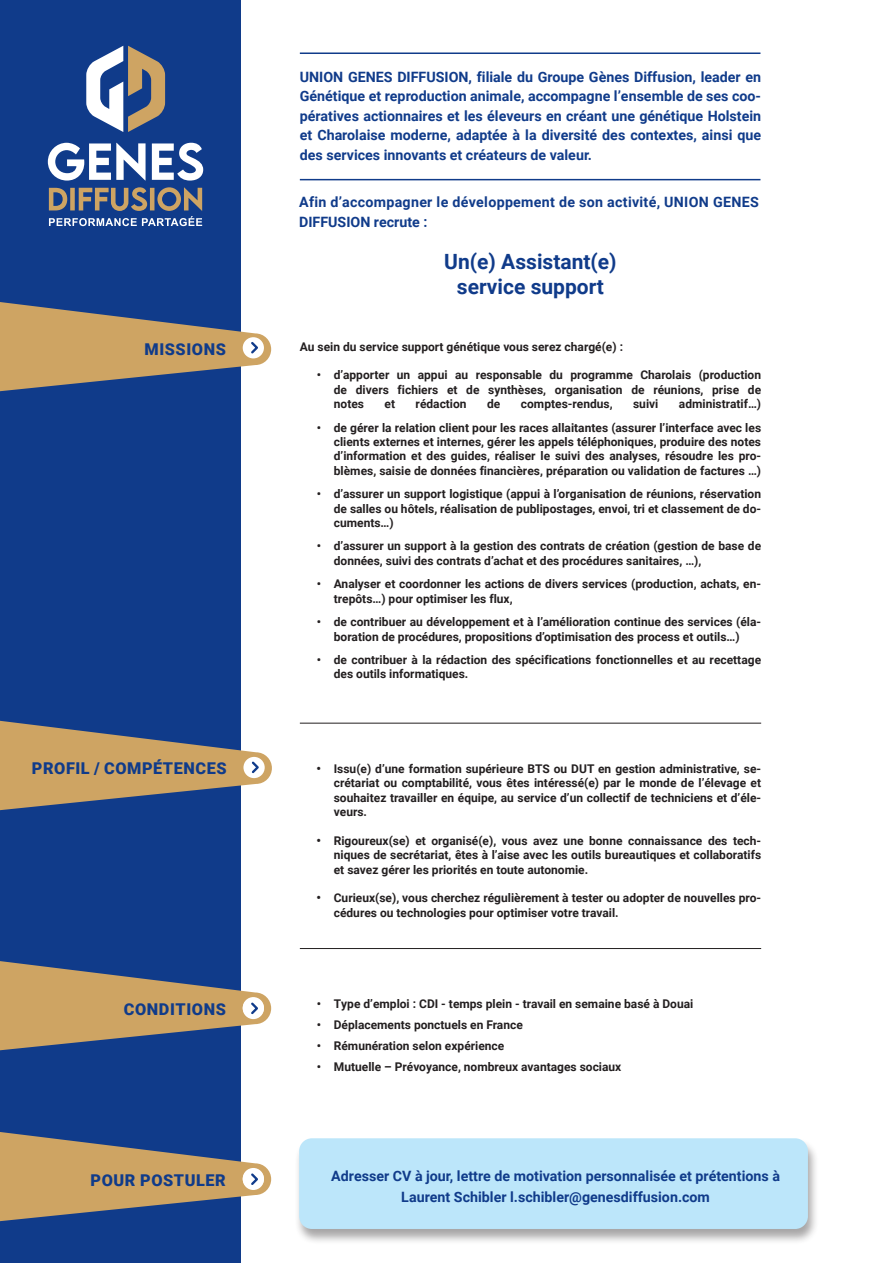
<style>
.page{position:relative;width:893px;height:1263px;background:#fff}
.page>*{position:absolute;margin:0;border:0;box-sizing:border-box;transform-origin:0 0}
.t1{font:700 21px/25.2px "Roboto";color:#103b8a;text-align:center}
.t2{font:900 16.35px "Roboto";letter-spacing:.035em;color:#103b8a}
.t3{font:700 14.25px/19.5px "Roboto";color:#103b8a;text-align:justify}
.t4{font:700 14.25px/19.5px "Roboto";letter-spacing:.02em;color:#103b8a}
.t5{font:700 12px/14.4px "Roboto";color:#231f20;text-align:justify}
.t6{font:12px "Minion Pro";color:#231f20}
</style>
<div class="page">
<div style="left:0;top:0;width:241px;height:1263px;background:#103b8a"></div>
<hr style="left:300px;top:723px;width:461px;height:1px;background:#231f20">
<hr style="left:300px;top:948px;width:461px;height:1px;background:#231f20">
<svg style="left:0;top:961px;width:271px;height:89px"></svg>
<svg style="left:0;top:1132px;width:271px;height:89px"></svg>
<svg style="left:0;top:721px;width:272px;height:89px"></svg>
<svg style="left:0;top:302px;width:271px;height:89px"></svg>
<hr style="left:300px;top:179px;width:460px;height:1px;background:#103b8a">
<hr style="left:300px;top:53px;width:460px;height:1px;background:#103b8a">
<svg style="left:48px;top:143px;width:155px;height:38px"></svg>
<svg style="left:49px;top:187px;width:153px;height:39px"></svg>
<svg style="left:86px;top:46px;width:79px;height:86px"></svg>
<div style="left:294px;top:1138px;width:525px;height:107px;background:#231f20;opacity:.4"></div>
<div style="left:299px;top:1138px;width:509px;height:91px;background:#bce6fa;border-radius:13px"></div>
<p class="t3" style="left:300px;top:67px;width:463px">UNION GENES DIFFUSION, filiale du Groupe Gènes Diffusion, leader en Génétique et reproduction animale, accompagne l’ensemble de ses coo&shy;pératives actionnaires et les éleveurs en créant une génétique Holstein et Charolaise moderne, adaptée à la diversité des contextes, ainsi que des services innovants et créateurs de valeur.</p>
<p class="t4" style="left:299px;top:192px;width:461px">Afin d’accompagner le développement de son activité, UNION GENES<br>DIFFUSION recrute :</p>
<h1 class="t1" style="left:444px;top:248px;width:174px">Un(e) Assistant(e) service support</h1>
<h2 class="t2" style="left:145px;top:337px;width:83px">MISSIONS</h2>
<p class="t5" style="left:300px;top:339px;width:325px">Au sein du service support génétique vous serez chargé(e) :</p>
<p class="t5" style="left:334px;top:368px;width:429px;text-indent:-17px">• d’apporter un appui au responsable du programme Charolais (production de divers fichiers et de synthèses, organisation de réunions, prise de notes</p>
<p class="t5" style="left:385px;top:396px;width:12px">et</p>
<p class="t5" style="left:416px;top:396px;width:53px">rédaction</p>
<p class="t5" style="left:487px;top:396px;width:15px">de</p>
<p class="t5" style="left:521px;top:396px;width:93px">comptes-rendus,</p>
<p class="t5" style="left:633px;top:396px;width:27px">suivi</p>
<p class="t5" style="left:679px;top:396px;width:84px">administratif…)</p>
<p class="t5" style="left:334px;top:420px;width:429px;text-indent:-17px">• de gérer la relation client pour les races allaitantes (assurer l’interface avec les clients externes et internes, gérer les appels téléphoniques, produire des notes d’information et des guides, réaliser le suivi des analyses, résoudre les pro&shy;blèmes, saisie de données financières, préparation ou validation de factures …)</p>
<p class="t5" style="left:334px;top:486px;width:429px;text-indent:-17px">• d’assurer un support logistique (appui à l’organisation de réunions, réservation de salles ou hôtels, réalisation de publipostages, envoi, tri et classement de do&shy;cuments…)</p>
<p class="t5" style="left:334px;top:539px;width:429px;text-indent:-17px">• d’assurer un support à la gestion des contrats de création (gestion de base de données, suivi des contrats d’achat et des procédures sanitaires, …),</p>
<p class="t5" style="left:334px;top:576px;width:429px;text-indent:-17px">• Analyser et coordonner les actions de divers services (production, achats, en&shy;trepôts…) pour optimiser les flux,</p>
<p class="t5" style="left:317px;top:614px;width:446px;text-align:center">• de contribuer au développement et à l’amélioration continue des services (éla&shy;boration de procédures, propositions d’optimisation des process et outils…)</p>
<p class="t5" style="left:334px;top:652px;width:429px;text-indent:-17px">• de contribuer à la rédaction des spécifications fonctionnelles et au recettage des outils informatiques.</p>
<h2 class="t2" style="left:32px;top:757px;width:196px">PROFIL / COMPÉTENCES</h2>
<p class="t6" style="left:317px;top:759px;width:6px">•</p>
<p class="t6" style="left:317px;top:831px;width:6px">•</p>
<p class="t6" style="left:317px;top:888px;width:6px">•</p>
<p class="t5" style="left:334px;top:761px;width:429px">Issu(e) d’une formation supérieure BTS ou DUT en gestion administrative, se&shy;crétariat ou comptabilité, vous êtes intéressé(e) par le monde de l’élevage et souhaitez travailler en équipe, au service d’un collectif de techniciens et d’éle&shy;veurs.</p>
<p class="t5" style="left:334px;top:833px;width:429px">Rigoureux(se) et organisé(e), vous avez une bonne connaissance des tech&shy;niques de secrétariat, êtes à l’aise avec les outils bureautiques et collaboratifs et savez gérer les priorités en toute autonomie.</p>
<p class="t5" style="left:334px;top:890px;width:429px">Curieux(se), vous cherchez régulièrement à tester ou adopter de nouvelles pro&shy;cédures ou technologies pour optimiser votre travail.</p>
<h2 class="t2" style="left:124px;top:998px;width:103px">CONDITIONS</h2>
<p class="t5" style="left:317px;top:996px;width:378px">• Type d’emploi : CDI - temps plein - travail en semaine basé à Douai</p>
<p class="t5" style="left:317px;top:1017px;width:208px">• Déplacements ponctuels en France</p>
<p class="t5" style="left:317px;top:1038px;width:189px">• Rémunération selon expérience</p>
<p class="t5" style="left:317px;top:1059px;width:306px">• Mutuelle – Prévoyance, nombreux avantages sociaux</p>
<h2 class="t2" style="left:91px;top:1168px;width:137px">POUR POSTULER</h2>
<p class="t3" style="left:331px;top:1165px;width:450px;line-height:21px;text-align:center">Adresser CV à jour, lettre de motivation personnalisée et prétentions à<br>Laurent Schibler l.schibler@genesdiffusion.com</p>
</div>
